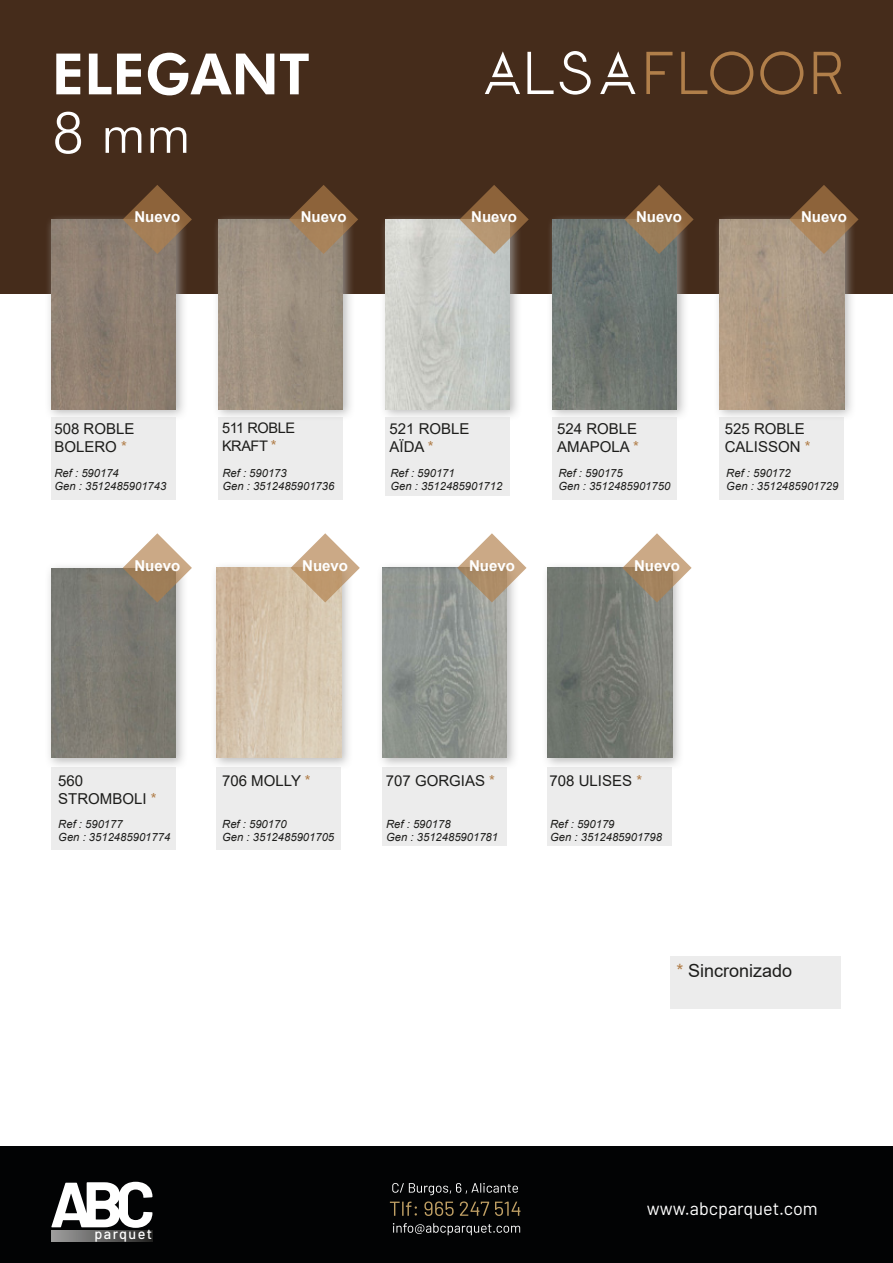
<style>
.page{position:relative;width:893px;height:1263px;background:#fff}
.page>*{position:absolute;margin:0;border:0;box-sizing:border-box;transform-origin:0 0}
.t1{font:800 57px "Futura BT";color:#fff}
.t2{font:300 57px "Futura BT";color:#fff}
.t3{font:18px "Barlow";color:#fff}
.t4{font:18px "Arial";color:#1d1d1b}
.t5{font:15px/18px "Arial";color:#1d1d1b}
.t6{font:700 15px "Arial";color:#fff}
.t7{font:14.55px/18px "Arial";letter-spacing:-.03em;color:#1d1d1b}
.t8{font:500 14.4px "Barlow";letter-spacing:.1em;color:#fff}
.t9{font:italic 11.25px/13.5px "Arial";color:#1d1d1b}
.s1{color:#b17f4b}
.s2{font-size:15px;color:#b17f4b}
</style>
<div class="page">
<div style="left:720px;top:417px;width:124px;height:83px;background:#ececec"></div>
<div style="left:218px;top:417px;width:124px;height:83px;background:#ececec"></div>
<div style="left:0;top:0;width:893px;height:293px;background:#452c1b"></div>
<svg style="left:760px;top:51px;width:43px;height:44px"></svg>
<svg style="left:681px;top:51px;width:72px;height:44px"></svg>
<svg style="left:527px;top:52px;width:27px;height:42px"></svg>
<svg style="left:560px;top:51px;width:31px;height:44px"></svg>
<svg style="left:646px;top:52px;width:26px;height:42px"></svg>
<svg style="left:814px;top:52px;width:28px;height:42px"></svg>
<svg style="left:485px;top:51px;width:35px;height:43px"></svg>
<svg style="left:600px;top:51px;width:35px;height:43px"></svg>
<div style="left:714px;top:213px;width:142px;height:208px;background:#a9a9a9;opacity:.75"></div>
<img style="left:720px;top:219px;width:124px;height:190px">
<div style="left:45px;top:213px;width:143px;height:208px;background:#a9a9a9;opacity:.75"></div>
<img style="left:51px;top:219px;width:125px;height:190px">
<div style="left:51px;top:417px;width:124px;height:83px;background:#ececec"></div>
<div style="left:212px;top:213px;width:143px;height:208px;background:#a9a9a9;opacity:.75"></div>
<img style="left:218px;top:219px;width:125px;height:190px">
<div style="left:51px;top:767px;width:125px;height:83px;background:#ececec"></div>
<div style="left:45px;top:562px;width:143px;height:208px;background:#a9a9a9;opacity:.75"></div>
<img style="left:51px;top:568px;width:125px;height:189px">
<div style="left:547px;top:213px;width:142px;height:208px;background:#a9a9a9;opacity:.75"></div>
<img style="left:553px;top:219px;width:124px;height:190px">
<div style="left:552px;top:417px;width:125px;height:83px;background:#ececec"></div>
<div style="left:217px;top:767px;width:124px;height:83px;background:#ececec"></div>
<div style="left:211px;top:562px;width:142px;height:208px;background:#a9a9a9;opacity:.75"></div>
<img style="left:217px;top:568px;width:124px;height:189px">
<div style="left:382px;top:767px;width:125px;height:79px;background:#ececec"></div>
<div style="left:548px;top:767px;width:124px;height:79px;background:#ececec"></div>
<div style="left:379px;top:213px;width:143px;height:208px;background:#a9a9a9;opacity:.75"></div>
<img style="left:385px;top:219px;width:125px;height:190px">
<div style="left:376px;top:562px;width:143px;height:208px;background:#a9a9a9;opacity:.75"></div>
<img style="left:382px;top:568px;width:125px;height:189px">
<div style="left:542px;top:562px;width:142px;height:208px;background:#a9a9a9;opacity:.75"></div>
<img style="left:548px;top:568px;width:124px;height:189px">
<div style="left:385px;top:417px;width:125px;height:79px;background:#ececec"></div>
<div style="left:671px;top:957px;width:170px;height:52px;background:#ececec"></div>
<svg style="left:123px;top:185px;width:69px;height:69px"></svg>
<svg style="left:289px;top:185px;width:69px;height:69px"></svg>
<svg style="left:460px;top:185px;width:69px;height:69px"></svg>
<svg style="left:624px;top:185px;width:70px;height:69px"></svg>
<svg style="left:789px;top:185px;width:69px;height:69px"></svg>
<svg style="left:123px;top:533px;width:69px;height:69px"></svg>
<svg style="left:291px;top:533px;width:69px;height:69px"></svg>
<svg style="left:457px;top:533px;width:69px;height:69px"></svg>
<svg style="left:622px;top:533px;width:70px;height:69px"></svg>
<div style="left:0;top:1146px;width:893px;height:117px;background:#020304"></div>
<svg style="left:51px;top:1230px;width:101px;height:12px"></svg>
<svg style="left:51px;top:1182px;width:101px;height:46px"></svg>
<svg style="left:392px;top:1183px;width:126px;height:12px"></svg>
<svg style="left:390px;top:1201px;width:27px;height:15px"></svg>
<svg style="left:424px;top:1201px;width:30px;height:15px"></svg>
<svg style="left:460px;top:1201px;width:29px;height:15px"></svg>
<svg style="left:495px;top:1201px;width:25px;height:15px"></svg>
<svg style="left:393px;top:1223px;width:127px;height:12px"></svg>
<h1 class="t1" style="left:52px;top:39px;width:260px">ELEGANT</h1>
<h1 class="t2" style="left:52px;top:98px;width:141px">8 mm</h1>
<h3 class="t6" style="left:134px;top:206px;width:47px">Nuevo</h3>
<h3 class="t6" style="left:301px;top:206px;width:47px">Nuevo</h3>
<h3 class="t6" style="left:471px;top:206px;width:47px">Nuevo</h3>
<h3 class="t6" style="left:636px;top:206px;width:47px">Nuevo</h3>
<h3 class="t6" style="left:801px;top:206px;width:47px">Nuevo</h3>
<h3 class="t5" style="left:54px;top:419px;width:82px">508 ROBLE<br>BOLERO <span class="s1">*</span></h3>
<p class="t7" style="left:222px;top:419px;width:75px">511 ROBLE<br>KRAFT <span class="s2">*</span></p>
<h3 class="t5" style="left:390px;top:419px;width:82px">521 ROBLE<br>AÏDA <span class="s1">*</span></h3>
<h3 class="t5" style="left:557px;top:419px;width:83px">524 ROBLE<br>AMAPOLA <span class="s1">*</span></h3>
<h3 class="t5" style="left:725px;top:419px;width:87px">525 ROBLE<br>CALISSON <span class="s1">*</span></h3>
<p class="t9" style="left:54px;top:466px;width:113px">Ref : 590174<br>Gen : 3512485901743</p>
<p class="t9" style="left:222px;top:466px;width:113px">Ref : 590173<br>Gen : 3512485901736</p>
<p class="t9" style="left:390px;top:466px;width:113px">Ref : 590171<br>Gen : 3512485901712</p>
<p class="t9" style="left:558px;top:466px;width:113px">Ref : 590175<br>Gen : 3512485901750</p>
<p class="t9" style="left:726px;top:466px;width:113px">Ref : 590172<br>Gen : 3512485901729</p>
<h3 class="t6" style="left:134px;top:555px;width:47px">Nuevo</h3>
<h3 class="t6" style="left:302px;top:555px;width:47px">Nuevo</h3>
<h3 class="t6" style="left:469px;top:555px;width:47px">Nuevo</h3>
<h3 class="t6" style="left:634px;top:555px;width:47px">Nuevo</h3>
<h3 class="t5" style="left:58px;top:771px;width:100px">560<br>STROMBOLI <span class="s1">*</span></h3>
<p class="t9" style="left:58px;top:817px;width:113px">Ref : 590177<br>Gen : 3512485901774</p>
<h3 class="t5" style="left:222px;top:771px;width:90px">706 MOLLY <span class="s1">*</span></h3>
<p class="t9" style="left:222px;top:817px;width:113px">Ref : 590170<br>Gen : 3512485901705</p>
<h3 class="t5" style="left:386px;top:771px;width:111px">707 GORGIAS <span class="s1">*</span></h3>
<h3 class="t5" style="left:550px;top:771px;width:94px">708 ULISES <span class="s1">*</span></h3>
<p class="t9" style="left:386px;top:817px;width:113px">Ref : 590178<br>Gen : 3512485901781</p>
<p class="t9" style="left:550px;top:817px;width:113px">Ref : 590179<br>Gen : 3512485901798</p>
<h2 class="t4" style="left:677px;top:959px;width:117px"><span class="s1">*</span> Sincronizado</h2>
<p class="t8" style="left:94px;top:1224px;width:59px">parquet</p>
<h2 class="t3" style="left:647px;top:1195px;width:173px">www.abcparquet.com</h2>
</div>
